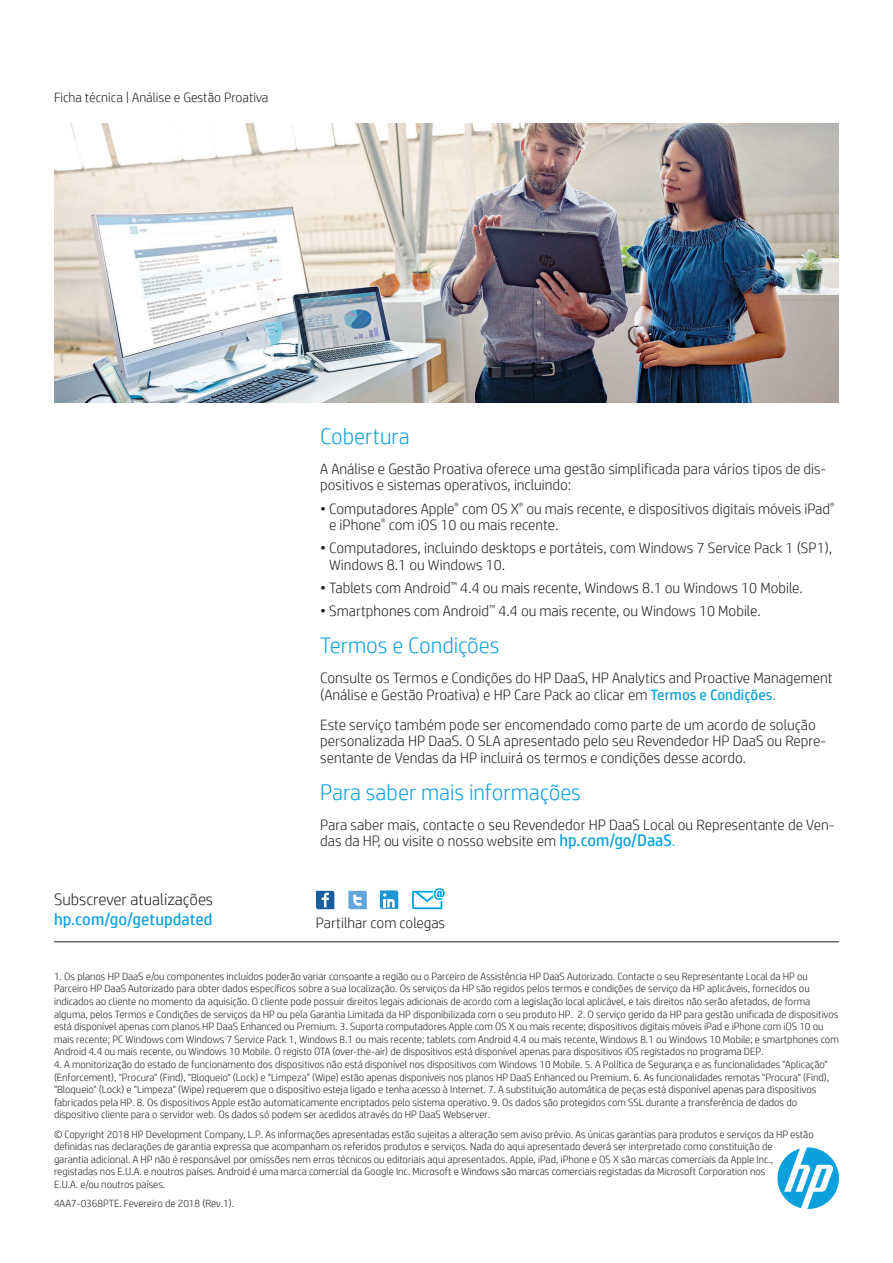
<style>
.page{position:relative;width:893px;height:1263px;background:#fff}
.page>*{position:absolute;margin:0;border:0;box-sizing:border-box;transform-origin:0 0}
.t1{font:300 22.5px "HP Simplified";color:#0ca0dd}
.t2{font:300 16.5px "HP Simplified";color:#231f20}
.t3{font:16.5px "HP Simplified";letter-spacing:.005em;color:#0ca0dd}
.t4{font:300 15px/16.5px "HP Simplified";color:#231f20}
.t5{font:300 13.5px "HP Simplified";color:#231f20}
.t6{font:300 10.5px/12.6px "HP Simplified";color:#231f20}
.s1{font-weight:400;color:#0ca0dd}
.s2{color:#0ca0dd}
.s3{font-weight:400;font-size:16.5px;color:#0ca0dd}
.s4{font-size:16.5px;color:#0ca0dd}
</style>
<div class="page">
<svg style="left:777px;top:1147px;width:62px;height:62px"></svg>
<img style="left:54px;top:124px;width:785px;height:278px">
<hr style="left:54px;top:941px;width:785px;height:1px;background:#231f20">
<svg style="left:316px;top:891px;width:18px;height:18px"></svg>
<svg style="left:348px;top:891px;width:19px;height:18px"></svg>
<svg style="left:412px;top:888px;width:33px;height:21px"></svg>
<svg style="left:380px;top:890px;width:18px;height:19px"></svg>
<p class="t5" style="left:54px;top:89px;width:216px">Ficha técnica | Análise e Gestão Proativa</p>
<h2 class="t2" style="left:54px;top:888px;width:161px">Subscrever atualizações</h2>
<h2 class="t3" style="left:54px;top:908px;width:160px">hp.com/go/getupdated</h2>
<h1 class="t1" style="left:320px;top:421px;width:91px">Cobertura</h1>
<h3 class="t4" style="left:320px;top:460px;width:508px">A Análise e Gestão Proativa oferece uma gestão simplificada para vários tipos de dis&shy;positivos e sistemas operativos, incluindo:</h3>
<h3 class="t4" style="left:329px;top:500px;width:507px;text-indent:-9px">• Computadores Apple<sup>®</sup> com OS X<sup>®</sup> ou mais recente, e dispositivos digitais móveis iPad<sup>® </sup>e iPhone<sup>®</sup> com iOS 10 ou mais recente.</h3>
<h3 class="t4" style="left:329px;top:540px;width:505px;text-indent:-9px">• Computadores, incluindo desktops e portáteis, com Windows 7 Service Pack 1 (SP1),<br>Windows 8.1 ou Windows 10.</h3>
<h3 class="t4" style="left:320px;top:579px;width:484px">• Tablets com Android<sup>™</sup> 4.4 ou mais recente, Windows 8.1 ou Windows 10 Mobile.</h3>
<h3 class="t4" style="left:320px;top:603px;width:442px">• Smartphones com Android<sup>™</sup> 4.4 ou mais recente, ou Windows 10 Mobile.</h3>
<h1 class="t1" style="left:320px;top:631px;width:181px">Termos e Condições</h1>
<h3 class="t4" style="left:320px;top:669px;width:514px">Consulte os Termos e Condições do HP DaaS, HP Analytics and Proactive Management (Análise e Gestão Proativa) e HP Care Pack ao clicar em <span class="s1">Termos e Condições</span><span class="s2">.</span></h3>
<h3 class="t4" style="left:320px;top:716px;width:508px">Este serviço também pode ser encomendado como parte de um acordo de solução personalizada HP DaaS. O SLA apresentado pelo seu Revendedor HP DaaS ou Repre&shy;sentante de Vendas da HP incluirá os termos e condições desse acordo.</h3>
<h1 class="t1" style="left:320px;top:777px;width:262px">Para saber mais informações</h1>
<h3 class="t4" style="left:320px;top:816px;width:516px">Para saber mais, contacte o seu Revendedor HP DaaS Local ou Representante de Ven&shy;das da HP, ou visite o nosso website em <span class="s3">hp.com/go/DaaS</span><span class="s4">.</span></h3>
<h3 class="t4" style="left:316px;top:914px;width:131px">Partilhar com colegas</h3>
<p class="t6" style="left:54px;top:969px;width:786px">1. Os planos HP DaaS e/ou componentes incluídos poderão variar consoante a região ou o Parceiro de Assistência HP DaaS Autorizado. Contacte o seu Representante Local da HP ou Parceiro HP DaaS Autorizado para obter dados específicos sobre a sua localização. Os serviços da HP são regidos pelos termos e condições de serviço da HP aplicáveis, fornecidos ou indicados ao cliente no momento da aquisição. O cliente pode possuir direitos legais adicionais de acordo com a legislação local aplicável, e tais direitos não serão afetados, de forma alguma, pelos Termos e Condições de serviços da HP ou pela Garantia Limitada da HP disponibilizada com o seu produto HP. 2. O serviço gerido da HP para gestão unificada de dispositivos está disponível apenas com planos HP DaaS Enhanced ou Premium. 3. Suporta computadores Apple com OS X ou mais recente; dispositivos digitais móveis iPad e iPhone com iOS 10 ou mais recente; PC Windows com Windows 7 Service Pack 1, Windows 8.1 ou mais recente; tablets com Android 4.4 ou mais recente, Windows 8.1 ou Windows 10 Mobile; e smartphones com Android 4.4 ou mais recente, ou Windows 10 Mobile. O registo OTA (over-the-air) de dispositivos está disponível apenas para dispositivos iOS registados no programa DEP.</p>
<p class="t6" style="left:54px;top:1058px;width:777px">4. A monitorização do estado de funcionamento dos dispositivos não está disponível nos dispositivos com Windows 10 Mobile. 5. A Política de Segurança e as funcionalidades "Aplicação" (Enforcement), "Procura" (Find), "Bloqueio" (Lock) e "Limpeza" (Wipe) estão apenas disponíveis nos planos HP DaaS Enhanced ou Premium. 6. As funcionalidades remotas "Procura" (Find), "Bloqueio" (Lock) e "Limpeza" (Wipe) requerem que o dispositivo esteja ligado e tenha acesso à Internet. 7. A substituição automática de peças está disponível apenas para dispositivos fabricados pela HP. 8. Os dispositivos Apple estão automaticamente encriptados pelo sistema operativo. 9. Os dados são protegidos com SSL durante a transferência de dados do dispositivo cliente para o servidor web. Os dados só podem ser acedidos através do HP DaaS Webserver.</p>
<p class="t6" style="left:54px;top:1127px;width:761px">© Copyright 2018 HP Development Company, L.P. As informações apresentadas estão sujeitas a alteração sem aviso prévio. As únicas garantias para produtos e serviços da HP estão definidas nas declarações de garantia expressa que acompanham os referidos produtos e serviços. Nada do aqui apresentado deverá ser interpretado como constituição de<br>garantia adicional. A HP não é responsável por omissões nem erros técnicos ou editoriais aqui apresentados. Apple, iPad, iPhone e OS X são marcas comerciais da Apple Inc., registadas nos E.U.A. e noutros países. Android é uma marca comercial da Google Inc. Microsoft e Windows são marcas comerciais registadas da Microsoft Corporation nos<br>E.U.A. e/ou noutros países.</p>
<p class="t6" style="left:54px;top:1197px;width:182px">4AA7-0368PTE. Fevereiro de 2018 (Rev.1).</p>
</div>
